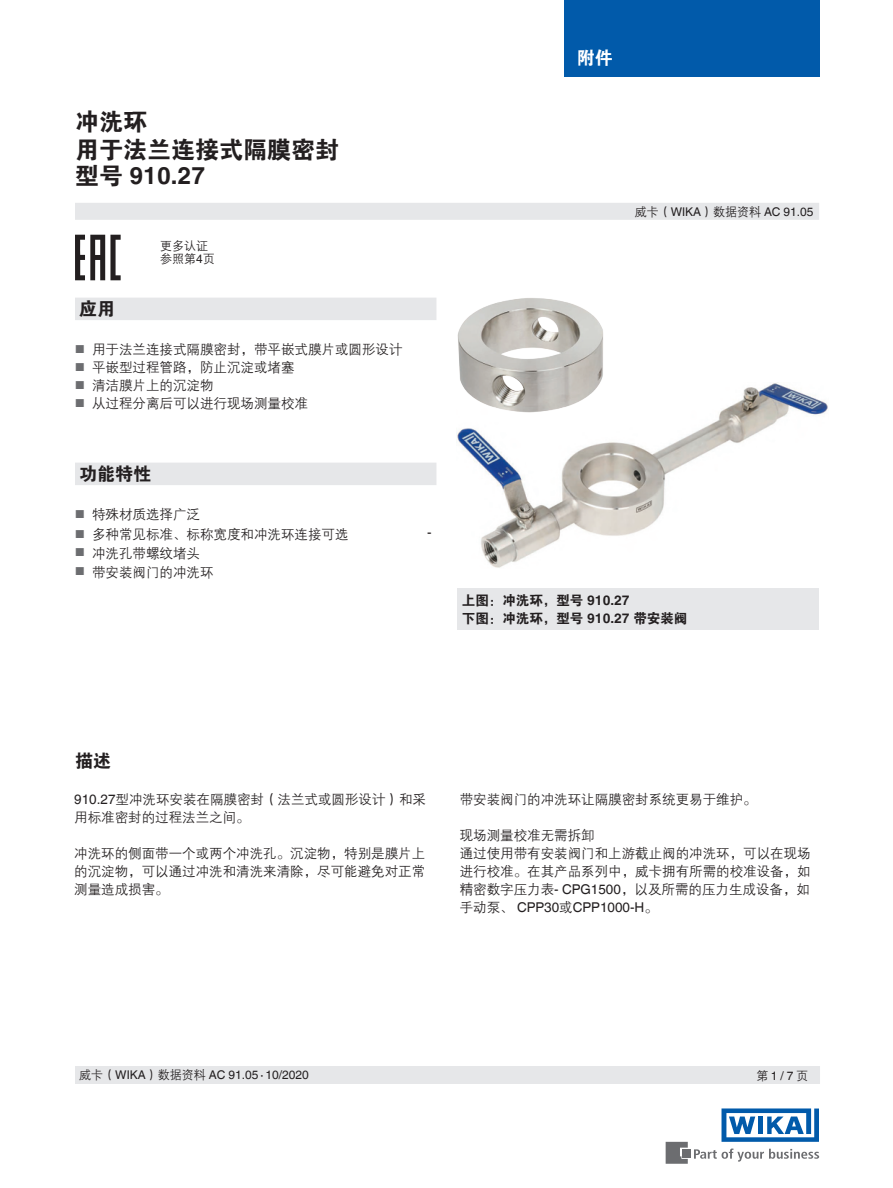
<style>
.page{position:relative;width:893px;height:1188px;background:#fff}
.page>*{position:absolute;margin:0;border:0;box-sizing:border-box;transform-origin:0 0}
.t1{font:24px "FZDHTJW GB1 0";color:#231f20}
.t2{font:700 24px "Helvetica World";color:#231f20}
.t3{font:18px "FZDHTJW GB1 0";color:#231f20}
.t4{font:18px "FZDHTJW GB1 0";color:#fff}
.t5{font:13.5px/18px "FZZDXJW GB1 0";color:#231f20}
.t6{font:13.5px/18px "FZDHTJW GB1 0";color:#231f20}
.t7{font:13.5px "Helvetica World";color:#231f20}
.t8{font:12px "Helvetica World";color:#231f20}
.t9{font:12px/13.5px "FZZDXJW GB1 0";color:#231f20}
.t10{font:11.55px "Helvetica World";color:#6c6d70}
.s1{font-family:"FZDHTJW GB1 0";font-weight:400}
.s2{font-family:"Helvetica World"}
.s3{font-family:"Helvetica World";font-size:11.55px;color:#6c6d70}
.s4{font-family:"FZZDXJW GB1 0"}
.s5{font-family:"Helvetica World";font-weight:700}
</style>
<div class="page">
<svg style="left:694px;top:1149px;width:125px;height:13px"></svg>
<div style="left:682px;top:1150px;width:9px;height:8px;background:#6c6d70"></div>
<svg style="left:666px;top:1142px;width:22px;height:22px"></svg>
<svg style="left:721px;top:1108px;width:98px;height:34px"></svg>
<div style="left:564px;top:0;width:255px;height:76px;background:#015aaa"></div>
<div style="left:75px;top:203px;width:744px;height:17px;background:#e6e7e9"></div>
<div style="left:75px;top:1066px;width:744px;height:18px;background:#e6e7e9"></div>
<div style="left:75px;top:298px;width:361px;height:22px;background:#e6e7e9"></div>
<div style="left:75px;top:463px;width:361px;height:22px;background:#e6e7e9"></div>
<div style="left:458px;top:588px;width:361px;height:42px;background:#e6e7e9"></div>
<img style="left:456px;top:383px;width:372px;height:185px">
<svg style="left:75px;top:235px;width:46px;height:45px"></svg>
<img style="left:456px;top:298px;width:148px;height:115px">
<h1 class="t1" style="left:75px;top:108px;width:73px">冲洗环</h1>
<h1 class="t2" style="left:75px;top:162px;width:132px"><span class="s1">型号</span> 910.27</h1>
<h1 class="t1" style="left:75px;top:136px;width:266px">用于法兰连接式隔膜密封</h1>
<p class="t9" style="left:160px;top:239px;width:56px">更多认证参照第<span class="s2">4</span>页</p>
<h2 class="t3" style="left:79px;top:299px;width:37px">应用</h2>
<p class="t5" style="left:75px;top:341px;width:329px"><span class="s3">■</span> 用于法兰连接式隔膜密封，带平嵌式膜片或圆形设计</p>
<p class="t10" style="left:75px;top:360px;width:11px">■</p>
<p class="t5" style="left:92px;top:377px;width:123px">清洁膜片上的沉淀物</p>
<p class="t5" style="left:92px;top:359px;width:204px">平嵌型过程管路，防止沉淀或堵塞</p>
<p class="t10" style="left:75px;top:378px;width:11px">■</p>
<p class="t5" style="left:75px;top:395px;width:235px"><span class="s3">■</span> 从过程分离后可以进行现场测量校准</p>
<h2 class="t3" style="left:79px;top:464px;width:73px">功能特性</h2>
<p class="t10" style="left:75px;top:507px;width:11px">■</p>
<p class="t5" style="left:92px;top:526px;width:258px">多种常见标准、标称宽度和冲洗环连接可选</p>
<p class="t5" style="left:92px;top:506px;width:109px">特殊材质选择广泛</p>
<p class="t10" style="left:75px;top:527px;width:11px">■</p>
<p class="t7" style="left:427px;top:524px;width:6px">-</p>
<p class="t5" style="left:75px;top:545px;width:127px"><sup>■</sup> 冲洗孔带螺纹堵头</p>
<p class="t5" style="left:75px;top:564px;width:140px"><sup>■</sup> 带安装阀门的冲洗环</p>
<h2 class="t4" style="left:577px;top:47px;width:37px">附件</h2>
<p class="t8" style="left:635px;top:204px;width:180px"><span class="s4">威卡（</span>WIKA<span class="s4">）数据资料</span> AC 91.05</p>
<p class="t6" style="left:462px;top:592px;width:227px">上图：冲洗环，型号 <span class="s5">910.27<br></span>下图：冲洗环，型号 <span class="s5">910.27</span> 带安装阀</p>
<h2 class="t3" style="left:75px;top:751px;width:37px">描述</h2>
<p class="t5" style="left:74px;top:791px;width:353px"><span class="s2">910.27</span>型冲洗环安装在隔膜密封（法兰式或圆形设计）和采用标准密封的过程法兰之间。</p>
<p class="t5" style="left:74px;top:845px;width:352px;text-align:justify">冲洗环的侧面带一个或两个冲洗孔。沉淀物，特别是膜片上的沉淀物，可以通过冲洗和清洗来清除，尽可能避免对正常测量造成损害。</p>
<p class="t5" style="left:460px;top:791px;width:298px">带安装阀门的冲洗环让隔膜密封系统更易于维护。</p>
<p class="t5" style="left:460px;top:827px;width:352px">现场测量校准无需拆卸<br>通过使用带有安装阀门和上游截止阀的冲洗环，可以在现场进行校准。在其产品系列中，威卡拥有所需的校准设备，如精密数字压力表<span class="s2">- CPG1500</span>，以及所需的压力生成设备，如</p>
<p class="t7" style="left:460px;top:899px;width:200px"><span class="s4">手动泵、</span> CPP30<span class="s4">或</span>CPP1000-H<span class="s4">。</span></p>
<p class="t8" style="left:79px;top:1068px;width:231px"><span class="s4">威卡（</span>WIKA<span class="s4">）数据资料</span> AC 91.05∙10/2020</p>
<p class="t8" style="left:756px;top:1068px;width:53px"><span class="s4">第</span> 1 / 7 <span class="s4">页</span></p>
</div>
